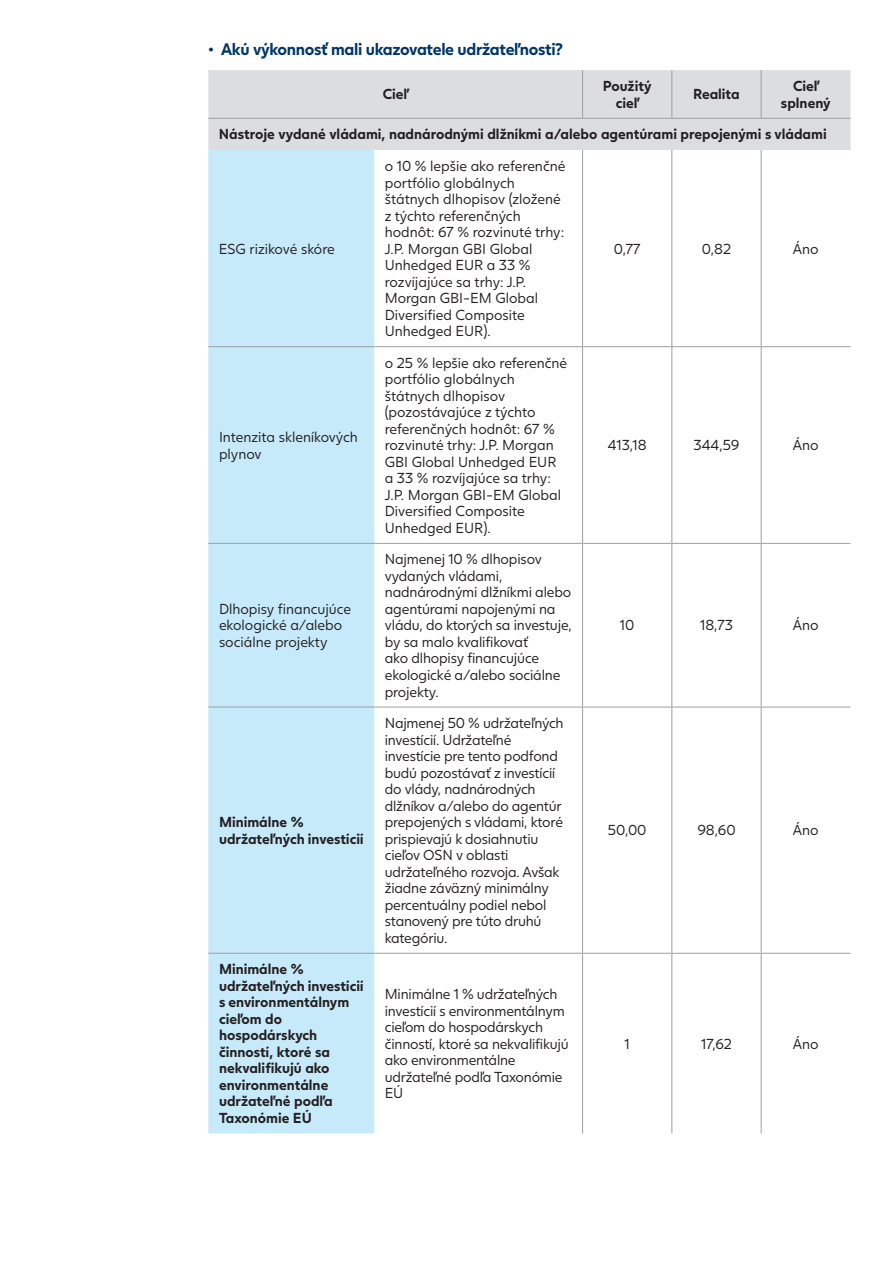
<style>
.page{position:relative;width:893px;height:1263px;background:#fff}
.page>*{position:absolute;margin:0;border:0;box-sizing:border-box;transform-origin:0 0}
.t1{font:700 16.5px "Juli Sans";letter-spacing:-.02em;color:#003667}
.t2{font:14.25px/16.5px "Juli Sans";letter-spacing:-.01em;color:#231f20}
.t3{font:700 14.25px/16.5px "Juli Sans";color:#231f20;text-align:center}
</style>
<div class="page">
<div style="left:208px;top:70px;width:642px;height:80px;background:#dcdddf"></div>
<div style="left:208px;top:150px;width:166px;height:983px;background:#c6eafa"></div>
<hr style="left:208px;top:346px;width:166px;height:1px;background:#9d9fa2">
<hr style="left:374px;top:346px;width:209px;height:1px;background:#9d9fa2">
<hr style="left:583px;top:346px;width:89px;height:1px;background:#9d9fa2">
<hr style="left:672px;top:346px;width:89px;height:1px;background:#9d9fa2">
<hr style="left:761px;top:346px;width:89px;height:1px;background:#9d9fa2">
<hr style="left:208px;top:543px;width:166px;height:1px;background:#9d9fa2">
<hr style="left:374px;top:543px;width:209px;height:1px;background:#9d9fa2">
<hr style="left:583px;top:543px;width:89px;height:1px;background:#9d9fa2">
<hr style="left:672px;top:543px;width:89px;height:1px;background:#9d9fa2">
<hr style="left:761px;top:543px;width:89px;height:1px;background:#9d9fa2">
<hr style="left:208px;top:707px;width:166px;height:1px;background:#9d9fa2">
<hr style="left:374px;top:707px;width:209px;height:1px;background:#9d9fa2">
<hr style="left:583px;top:707px;width:89px;height:1px;background:#9d9fa2">
<hr style="left:672px;top:707px;width:89px;height:1px;background:#9d9fa2">
<hr style="left:761px;top:707px;width:89px;height:1px;background:#9d9fa2">
<hr style="left:208px;top:953px;width:166px;height:1px;background:#9d9fa2">
<hr style="left:374px;top:953px;width:209px;height:1px;background:#9d9fa2">
<hr style="left:583px;top:953px;width:89px;height:1px;background:#9d9fa2">
<hr style="left:672px;top:953px;width:89px;height:1px;background:#9d9fa2">
<hr style="left:761px;top:953px;width:89px;height:1px;background:#9d9fa2">
<hr style="left:582px;top:150px;width:1px;height:196px;background:#9d9fa2">
<hr style="left:671px;top:150px;width:1px;height:196px;background:#9d9fa2">
<hr style="left:761px;top:150px;width:1px;height:196px;background:#9d9fa2">
<hr style="left:582px;top:347px;width:1px;height:196px;background:#9d9fa2">
<hr style="left:671px;top:347px;width:1px;height:196px;background:#9d9fa2">
<hr style="left:761px;top:347px;width:1px;height:196px;background:#9d9fa2">
<hr style="left:582px;top:544px;width:1px;height:163px;background:#9d9fa2">
<hr style="left:671px;top:544px;width:1px;height:163px;background:#9d9fa2">
<hr style="left:761px;top:544px;width:1px;height:163px;background:#9d9fa2">
<hr style="left:582px;top:707px;width:1px;height:246px;background:#9d9fa2">
<hr style="left:671px;top:707px;width:1px;height:246px;background:#9d9fa2">
<hr style="left:761px;top:707px;width:1px;height:246px;background:#9d9fa2">
<hr style="left:582px;top:954px;width:1px;height:179px;background:#9d9fa2">
<hr style="left:671px;top:954px;width:1px;height:179px;background:#9d9fa2">
<hr style="left:761px;top:954px;width:1px;height:179px;background:#9d9fa2">
<hr style="left:582px;top:70px;width:1px;height:48px;background:#9d9fa2">
<hr style="left:671px;top:70px;width:1px;height:48px;background:#9d9fa2">
<hr style="left:761px;top:70px;width:1px;height:48px;background:#9d9fa2">
<hr style="left:208px;top:118px;width:166px;height:1px;background:#9d9fa2">
<hr style="left:374px;top:118px;width:209px;height:1px;background:#9d9fa2">
<hr style="left:583px;top:118px;width:89px;height:1px;background:#9d9fa2">
<hr style="left:672px;top:118px;width:89px;height:1px;background:#9d9fa2">
<hr style="left:761px;top:118px;width:89px;height:1px;background:#9d9fa2">
<p class="t1" style="left:208px;top:35px;width:356px">• Akú výkonnosť mali ukazovatele udržateľnosti?</p>
<p class="t3" style="left:383px;top:84px;width:27px">Cieľ</p>
<p class="t3" style="left:603px;top:76px;width:50px">Použitý cieľ</p>
<p class="t3" style="left:693px;top:84px;width:48px">Realita</p>
<p class="t3" style="left:781px;top:76px;width:51px">Cieľ splnený</p>
<p class="t3" style="left:219px;top:124px;width:609px">Nástroje vydané vládami, nadnárodnými dlžníkmi a/alebo agentúrami prepojenými s vládami</p>
<p class="t2" style="left:219px;top:239px;width:117px">ESG rizikové skóre</p>
<p class="t2" style="left:219px;top:428px;width:140px">Intenzita skleníkových plynov</p>
<p class="t2" style="left:219px;top:599px;width:134px">Dlhopisy financujúce ekologické a/alebo sociálne projekty</p>
<p class="t3" style="left:219px;top:812px;width:146px;text-align:left">Minimálne % udržateľných investícií</p>
<p class="t3" style="left:219px;top:959px;width:146px;text-align:left">Minimálne % udržateľných investícií s environmentálnym cieľom do hospodárskych činností, ktoré sa nekvalifikujú ako environmentálne udržateľné podľa<br>Taxonómie EÚ</p>
<p class="t2" style="left:385px;top:157px;width:182px">o 10 % lepšie ako referenčné portfólio globálnych štátnych dlhopisov (zložené z týchto referenčných hodnôt: 67 % rozvinuté trhy:<br>J.P. Morgan GBI Global<br>Unhedged EUR a 33 % rozvíjajúce sa trhy: J.P.<br>Morgan GBI-EM Global<br>Diversified Composite<br>Unhedged EUR).</p>
<p class="t2" style="left:385px;top:353px;width:184px">o 25 % lepšie ako referenčné portfólio globálnych štátnych dlhopisov (pozostávajúce z týchto referenčných hodnôt: 67 % rozvinuté trhy: J.P. Morgan<br>GBI Global Unhedged EUR a 33 % rozvíjajúce sa trhy:<br>J.P. Morgan GBI-EM Global<br>Diversified Composite<br>Unhedged EUR).</p>
<p class="t2" style="left:385px;top:550px;width:189px">Najmenej 10 % dlhopisov vydaných vládami, nadnárodnými dlžníkmi alebo agentúrami napojenými na vládu, do ktorých sa investuje, by sa malo kvalifikovať<br>ako dlhopisy financujúce ekologické a/alebo sociálne projekty.</p>
<p class="t2" style="left:385px;top:714px;width:180px">Najmenej 50 % udržateľných investícií. Udržateľné investície pre tento podfond budú pozostávať z investícií do vlády, nadnárodných dlžníkov a/alebo do agentúr prepojených s vládami, ktoré prispievajú k dosiahnutiu cieľov OSN v oblasti udržateľného rozvoja. Avšak žiadne záväzný minimálny percentuálny podiel nebol stanovený pre túto druhú kategóriu.</p>
<p class="t2" style="left:385px;top:985px;width:185px">Minimálne 1 % udržateľných investícií s environmentálnym cieľom do hospodárskych činností, ktoré sa nekvalifikujú ako environmentálne udržateľné podľa Taxonómie<br>EÚ</p>
<p class="t2" style="left:614px;top:239px;width:28px">0,77</p>
<p class="t2" style="left:702px;top:239px;width:31px">0,82</p>
<p class="t2" style="left:793px;top:239px;width:27px">Áno</p>
<p class="t2" style="left:608px;top:436px;width:40px">413,18</p>
<p class="t2" style="left:694px;top:436px;width:47px">344,59</p>
<p class="t2" style="left:793px;top:436px;width:27px">Áno</p>
<p class="t2" style="left:620px;top:616px;width:16px">10</p>
<p class="t2" style="left:700px;top:616px;width:34px">18,73</p>
<p class="t2" style="left:793px;top:616px;width:27px">Áno</p>
<p class="t2" style="left:608px;top:821px;width:40px">50,00</p>
<p class="t2" style="left:697px;top:821px;width:40px">98,60</p>
<p class="t2" style="left:793px;top:821px;width:27px">Áno</p>
<p class="t2" style="left:625px;top:1034px;width:7px">1</p>
<p class="t2" style="left:701px;top:1034px;width:32px">17,62</p>
<p class="t2" style="left:793px;top:1034px;width:27px">Áno</p>
</div>
